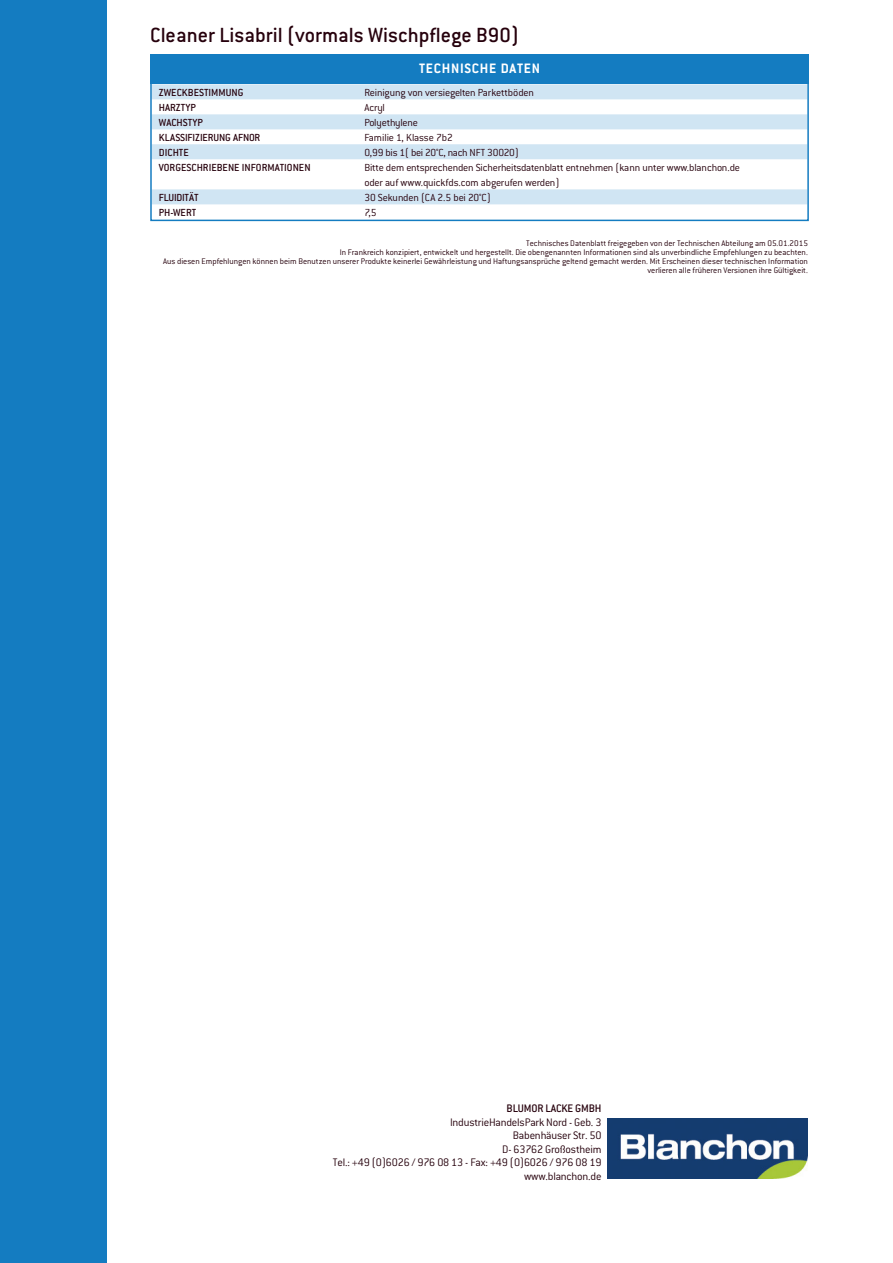
<style>
.page{position:relative;width:893px;height:1263px;background:#fff}
.page>*{position:absolute;margin:0;border:0;box-sizing:border-box;transform-origin:0 0}
.t1{font:500 22.5px "Conduit ITC";color:#26000c}
.t2{font:700 15px "Conduit ITC";letter-spacing:.05em;color:#fff}
.t3{font:300 12px/13.5px "Conduit ITC";letter-spacing:-.015em;color:#26000c;text-align:right}
.t4{font:500 12px "Conduit ITC";letter-spacing:-.015em;color:#26000c}
.t5{font:300 11.25px/15px "Conduit ITC";letter-spacing:-.015em;color:#26000c}
.t6{font:500 11.25px "Conduit ITC";color:#26000c}
.t7{font:300 9px/9px "Conduit ITC";color:#26000c;text-align:right}
</style>
<div class="page">
<div style="left:0;top:0;width:106px;height:1263px;background:#147cc1"></div>
<div style="left:152px;top:84px;width:655px;height:15px;background:#d0e5f3"></div>
<div style="left:152px;top:114px;width:655px;height:15px;background:#d0e5f3"></div>
<div style="left:152px;top:144px;width:655px;height:15px;background:#d0e5f3"></div>
<div style="left:152px;top:189px;width:655px;height:15px;background:#d0e5f3"></div>
<div style="left:150px;top:81px;width:659px;height:140px;border:2px solid #147cc1"></div>
<div style="left:150px;top:55px;width:659px;height:29px;background:#147cc1"></div>
<img style="left:608px;top:1118px;width:199px;height:61px">
<h1 class="t1" style="left:150px;top:22px;width:370px">CLEANER LISABRIL (VORMALS WISCHPFLEGE B90)</h1>
<h2 class="t2" style="left:419px;top:59px;width:123px">TECHNISCHE DATEN</h2>
<p class="t6" style="left:159px;top:86px;width:86px">ZWECKBESTIMMUNG</p>
<p class="t5" style="left:364px;top:85px;width:171px">Reinigung von versiegelten Parkettböden</p>
<p class="t6" style="left:159px;top:101px;width:37px">HARZTYP</p>
<p class="t5" style="left:364px;top:100px;width:22px">Acryl</p>
<p class="t6" style="left:159px;top:116px;width:46px">WACHSTYP</p>
<p class="t5" style="left:364px;top:115px;width:55px">Polyethylene</p>
<p class="t6" style="left:159px;top:131px;width:23px">KLASSIFIZIERUNG</p>
<p class="t6" style="left:233px;top:131px;width:28px">AFNOR</p>
<p class="t5" style="left:364px;top:130px;width:90px">Familie 1, Klasse 7b2</p>
<p class="t6" style="left:159px;top:146px;width:30px">DI CHTE</p>
<p class="t5" style="left:364px;top:145px;width:156px">0,99 bis 1( bei 20°C, nach NFT 30020)</p>
<p class="t6" style="left:159px;top:161px;width:17px">VORGES</p>
<p class="t6" style="left:191px;top:161px;width:11px">CHRIE</p>
<p class="t6" style="left:217px;top:161px;width:83px">BENE INFORMATIONEN</p>
<p class="t5" style="left:364px;top:160px;width:377px">Bitte dem entsprechenden Sicherheitsdatenblatt entnehmen (kann unter www.blanchon.de oder auf www.quickfds.com abgerufen werden)</p>
<p class="t6" style="left:159px;top:191px;width:41px">FLUIDI TÄT</p>
<p class="t5" style="left:364px;top:190px;width:128px">30 Sekunden (CA 2.5 bei 20°C)</p>
<p class="t6" style="left:159px;top:206px;width:39px">PH-WERT</p>
<p class="t5" style="left:364px;top:205px;width:14px">7,5</p>
<p class="t7" style="left:163px;top:239px;width:646px">Technisches Datenblatt freigegeben von der Technischen Abteilung am 05.01.2015<br>In Frankreich konzipiert, entwickelt und hergestellt. Die obengenannten Informationen sind als unverbindliche Empfehlungen zu beachten.<br>Aus diesen Empfehlungen können beim Benutzen unserer Produkte keinerlei Gewährleistung und Haftungsansprüche geltend gemacht werden. Mit Erscheinen dieser technischen Information verlieren alle früheren Versionen ihre Gültigkeit.</p>
<h3 class="t4" style="left:507px;top:1102px;width:89px">BLUMOR LACKE GMBH</h3>
<h3 class="t3" style="left:333px;top:1115px;width:270px">IndustrieHandelsPark Nord - Geb. 3<br>Babenhäuser Str. 50<br>D- 63762 Großostheim<br>Tel.: +49 (0)6026 / 976 08 13 - Fax: +49 (0)6026 / 976 08 19 www.blanchon.de</h3>
</div>
